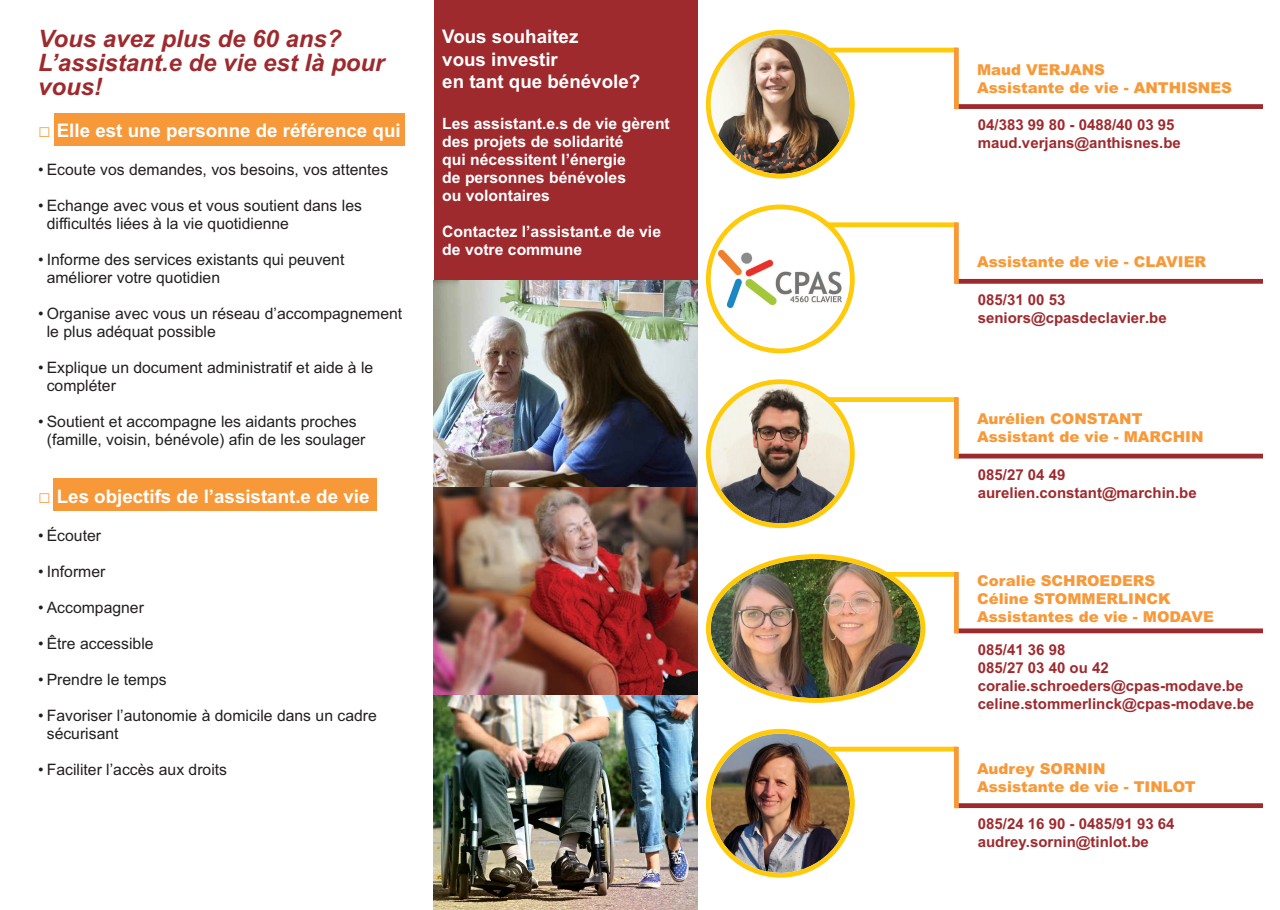
<style>
.page{position:relative;width:1280px;height:910px;background:#fff}
.page>*{position:absolute;margin:0;border:0;box-sizing:border-box;transform-origin:0 0}
.t1{font:italic 700 24px/24px "Arial";color:#9e2a2e}
.t2{font:700 18.75px/22.5px "Arial";color:#fff}
.t3{font:15.75px/18px "Arial";color:#231f20}
.t4{font:700 15.75px/18px "Arial";color:#fff}
.t5{font:700 15px/18px "Arial";color:#9e2a2e}
.t6{font:900 15px/18px "Arial";color:#f89939}
.s1{font-size:21px;color:#f89939}
</style>
<div class="page">
<div style="left:54px;top:113px;width:351px;height:33px;background:#f89939"></div>
<div style="left:54px;top:478px;width:323px;height:33px;background:#f89939"></div>
<div style="left:434px;top:0;width:263px;height:910px;background:#9e2a2e"></div>
<img style="left:434px;top:280px;width:263px;height:207px">
<img style="left:434px;top:694px;width:263px;height:216px">
<img style="left:434px;top:487px;width:263px;height:207px">
<hr style="left:779px;top:48px;width:178px;height:4px;background:#feca0a">
<div style="left:957px;top:104px;width:306px;height:5px;background:#9e2a2e"></div>
<div style="left:954px;top:48px;width:5px;height:61px;background:#f89939"></div>
<img style="left:706px;top:30px;width:149px;height:149px">
<div style="left:779px;top:222px;width:178px;height:5px;background:#feca0a"></div>
<div style="left:957px;top:279px;width:306px;height:5px;background:#9e2a2e"></div>
<div style="left:954px;top:222px;width:5px;height:62px;background:#f89939"></div>
<svg style="left:706px;top:205px;width:149px;height:148px"></svg>
<div style="left:779px;top:397px;width:178px;height:5px;background:#feca0a"></div>
<hr style="left:957px;top:454px;width:306px;height:4px;background:#9e2a2e">
<div style="left:954px;top:397px;width:5px;height:62px;background:#f89939"></div>
<svg style="left:706px;top:379px;width:149px;height:149px"></svg>
<div style="left:779px;top:572px;width:178px;height:5px;background:#feca0a"></div>
<div style="left:957px;top:628px;width:306px;height:5px;background:#9e2a2e"></div>
<div style="left:954px;top:572px;width:5px;height:61px;background:#f89939"></div>
<img style="left:706px;top:554px;width:219px;height:149px">
<hr style="left:779px;top:747px;width:178px;height:4px;background:#feca0a">
<div style="left:957px;top:803px;width:306px;height:5px;background:#9e2a2e"></div>
<div style="left:954px;top:747px;width:5px;height:61px;background:#f89939"></div>
<img style="left:706px;top:729px;width:149px;height:149px">
<h1 class="t1" style="left:38px;top:27px;width:348px">Vous avez plus de 60 ans?<br>L’assistant.e de vie est là pour vous!</h1>
<p class="t2" style="left:38px;top:120px;width:364px"><span class="s1">□</span> Elle est une personne de référence qui</p>
<p class="t3" style="left:38px;top:160px;width:351px">• Ecoute vos demandes, vos besoins, vos attentes</p>
<p class="t3" style="left:47px;top:196px;width:317px;text-indent:-9px">• Echange avec vous et vous soutient dans les difficultés liées à la vie quotidienne</p>
<p class="t3" style="left:47px;top:250px;width:299px;text-indent:-9px">• Informe des services existants qui peuvent améliorer votre quotidien</p>
<p class="t3" style="left:47px;top:304px;width:357px;text-indent:-9px">• Organise avec vous un réseau d’accompagnement le plus adéquat possible</p>
<p class="t3" style="left:47px;top:358px;width:328px;text-indent:-9px">• Explique un document administratif et aide à le compléter</p>
<p class="t3" style="left:38px;top:412px;width:329px;text-align:center">• Soutient et accompagne les aidants proches (famille, voisin, bénévole) afin de les soulager</p>
<p class="t2" style="left:38px;top:486px;width:333px"><span class="s1">□</span> Les objectifs de l’assistant.e de vie</p>
<p class="t3" style="left:38px;top:526px;width:64px">• Écouter</p>
<p class="t3" style="left:38px;top:562px;width:69px">• Informer</p>
<p class="t3" style="left:38px;top:598px;width:107px">• Accompagner</p>
<p class="t3" style="left:38px;top:634px;width:117px">• Être accessible</p>
<p class="t3" style="left:38px;top:670px;width:130px">• Prendre le temps</p>
<p class="t3" style="left:47px;top:706px;width:332px;text-indent:-9px">• Favoriser l’autonomie à domicile dans un cadre sécurisant</p>
<p class="t3" style="left:38px;top:760px;width:190px">• Faciliter l’accès aux droits</p>
<p class="t2" style="left:442px;top:26px;width:199px">Vous souhaitez<br>vous investir<br>en tant que bénévole?</p>
<p class="t4" style="left:442px;top:114px;width:229px">Les assistant.e.s de vie gèrent des projets de solidarité<br>qui nécessitent l’énergie<br>de personnes bénévoles<br>ou volontaires</p>
<p class="t4" style="left:442px;top:222px;width:220px">Contactez l’assistant.e de vie de votre commune</p>
<p class="t6" style="left:977px;top:60px;width:256px">Maud VERJANS<br>Assistante de vie - ANTHISNES</p>
<p class="t5" style="left:978px;top:116px;width:205px">04/383 99 80 - 0488/40 03 95 maud.verjans@anthisnes.be</p>
<p class="t6" style="left:977px;top:253px;width:231px">Assistante de vie - CLAVIER</p>
<p class="t5" style="left:978px;top:291px;width:190px">085/31 00 53 seniors@cpasdeclavier.be</p>
<p class="t6" style="left:977px;top:410px;width:228px">Aurélien CONSTANT<br>Assistant de vie - MARCHIN</p>
<p class="t5" style="left:978px;top:466px;width:220px">085/27 04 49 aurelien.constant@marchin.be</p>
<p class="t6" style="left:977px;top:572px;width:238px">Coralie SCHROEDERS<br>Céline STOMMERLINCK<br>Assistantes de vie - MODAVE</p>
<p class="t5" style="left:978px;top:640px;width:278px">085/41 36 98<br>085/27 03 40 ou 42 coralie.schroeders@cpas-modave.be celine.stommerlinck@cpas-modave.be</p>
<p class="t6" style="left:977px;top:759px;width:220px">Audrey SORNIN<br>Assistante de vie - TINLOT</p>
<p class="t5" style="left:978px;top:815px;width:198px">085/24 16 90 - 0485/91 93 64 audrey.sornin@tinlot.be</p>
</div>
